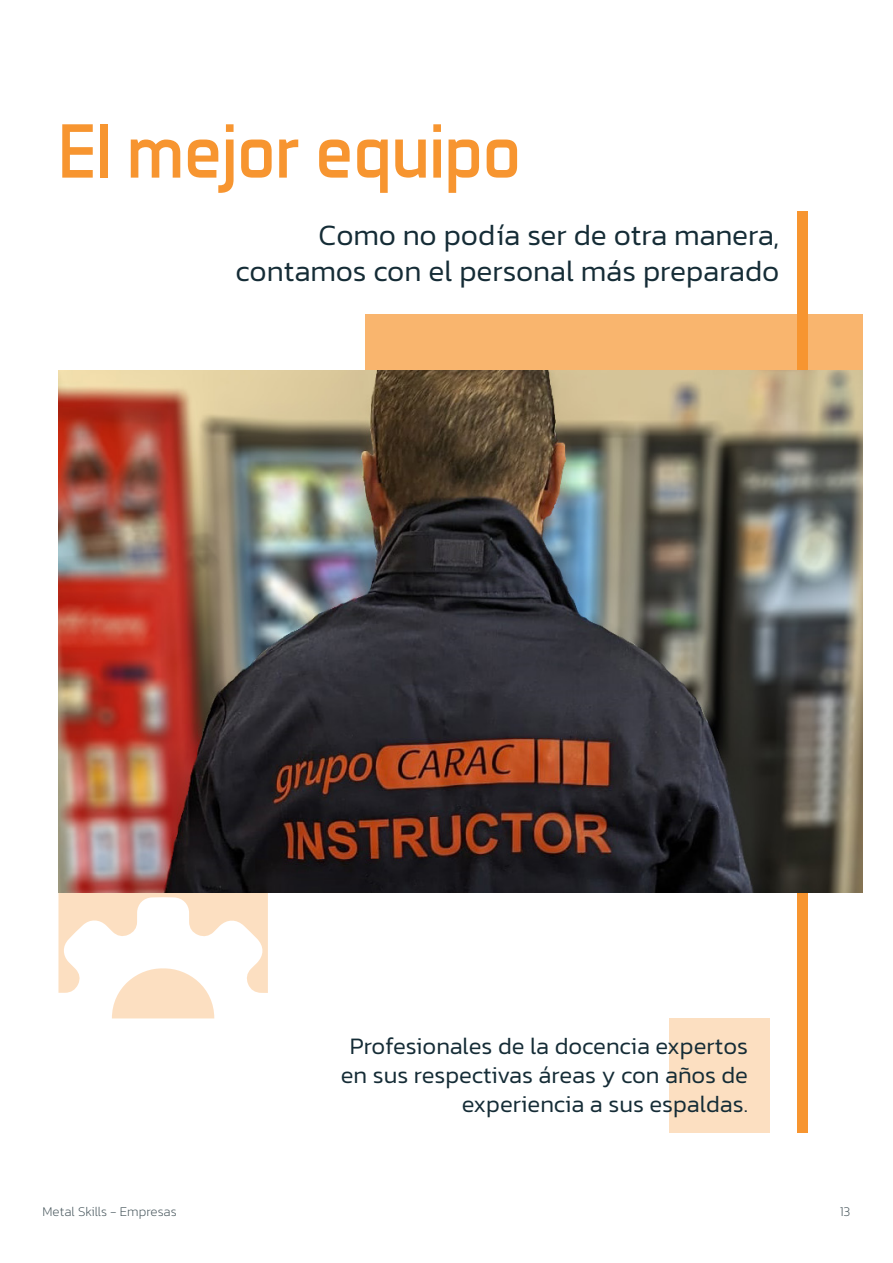
<style>
.page{position:relative;width:893px;height:1263px;background:#fff}
.page>*{position:absolute;margin:0;border:0;box-sizing:border-box;transform-origin:0 0}
.t1{font:78px "Aero Matics";color:#f79530}
.t2{font:300 30px/36px "Kanit";color:#152c36;text-align:right}
.t3{font:300 24px/28.8px "Kanit";color:#152c36;text-align:right}
.t4{font:200 13.5px "Kanit";color:#47565c}
</style>
<div class="page">
<div style="left:670px;top:1018px;width:100px;height:115px;background:#fcdfc1"></div>
<div style="left:365px;top:315px;width:497px;height:195px;background:#f9b56e"></div>
<svg style="left:58px;top:892px;width:210px;height:126px"></svg>
<div style="left:797px;top:212px;width:11px;height:921px;background:#f79530"></div>
<img style="left:58px;top:370px;width:804px;height:522px">
<h1 class="t1" style="left:58px;top:105px;width:464px">El mejor equipo</h1>
<p class="t2" style="left:236px;top:216px;width:545px">Como no podía ser de otra manera, contamos con el personal más preparado</p>
<p class="t3" style="left:341px;top:1032px;width:409px">Profesionales de la docencia expertos en sus respectivas áreas y con años de experiencia a sus espaldas.</p>
<p class="t4" style="left:43px;top:1202px;width:136px">Metal Skills - Empresas</p>
<p class="t4" style="left:840px;top:1202px;width:12px">13</p>
</div>
